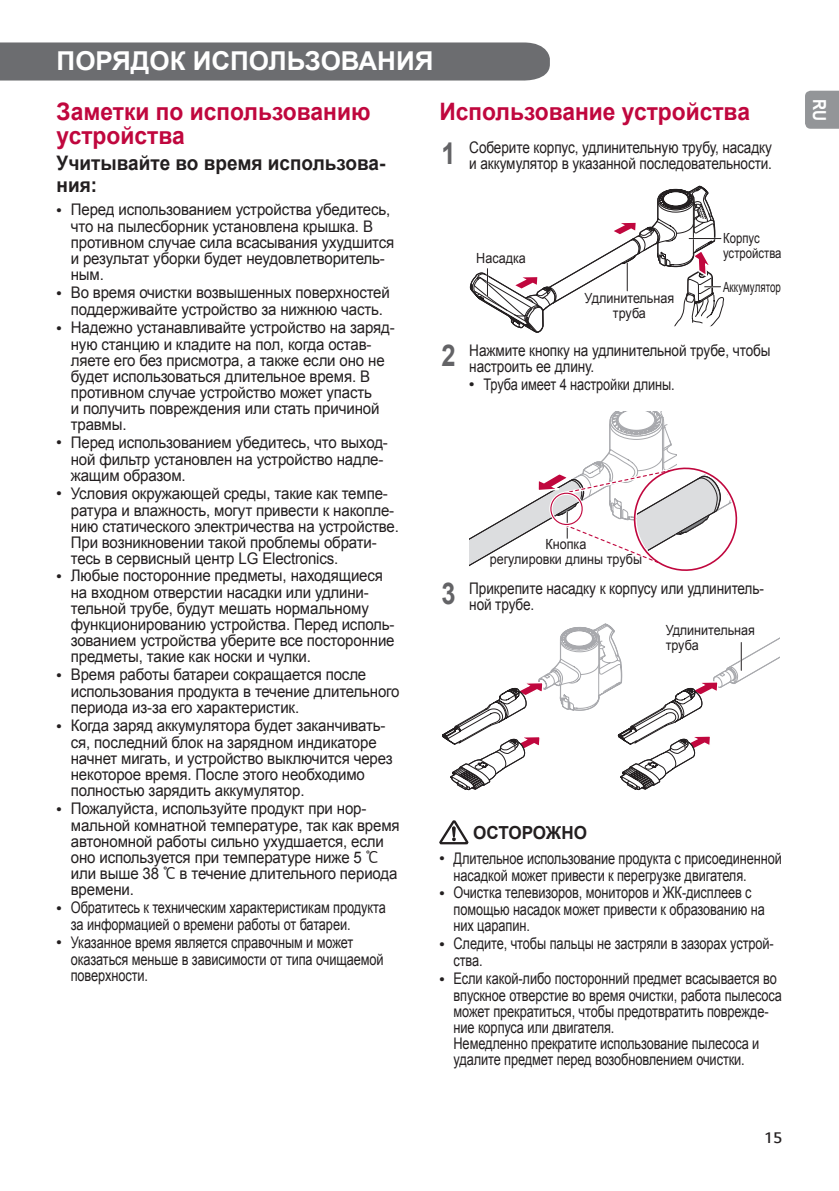
<style>
.page{position:relative;width:839px;height:1191px;background:#fff}
.page>*{position:absolute;margin:0;border:0;box-sizing:border-box;transform-origin:0 0}
.t1{font:700 26px "Arial";color:#fff}
.t2{font:700 24px/24px "Arial";color:#c0073e;scale:.95 1}
.t3{font:700 20px/22px "Arial";color:#231f20;scale:.95 1}
.t4{font:700 18px "Arial";color:#231f20;scale:.95 1}
.t5{font:700 18px "Arial";color:#fff;scale:.85 1}
.t6{font:300 16.2px "LG Smart";color:#231f20}
.t7{font:16px/16.2px "Arial";letter-spacing:-.01em;color:#231f20;scale:.94 1}
.t8{font:16px/16.2px "Arial";letter-spacing:-.01em;color:#231f20;scale:.8 1}
.t9{font:16px/16px "Arial";letter-spacing:-.01em;color:#231f20;scale:.85 1}
.t10{font:14px/15px "Arial";color:#231f20;text-align:center;scale:.9 1}
.t11{font:14px/15px "Arial";color:#231f20;scale:.81 1}
.t12{font:14px "Arial";color:#231f20;scale:.7 1}
.s1{font-family:"LG Smart";font-weight:300;font-size:18px}
.s2{font-family:"LG Sm Hotf R"}
.s3{font-weight:700;font-size:30px;color:#636366}
</style>
<div class="page">
<div style="left:0;top:42px;width:550px;height:39px;background:#6c6d70"></div>
<svg style="left:805px;top:91px;width:34px;height:38px"></svg>
<svg style="left:470px;top:186px;width:254px;height:147px"></svg>
<hr style="left:689px;top:238px;width:32px;height:1px;background:#231f20">
<svg style="left:470px;top:412px;width:268px;height:159px"></svg>
<svg style="left:442px;top:623px;width:337px;height:167px"></svg>
<svg style="left:439px;top:820px;width:29px;height:24px"></svg>
<h1 class="t1" style="left:57px;top:44px;width:375px">Порядок исп ользования</h1>
<h2 class="t2" style="left:57px;top:100px;width:332px">Заметки по использованию устройства</h2>
<p class="t3" style="left:57px;top:152px;width:348px">Учитывайте во время использова&shy;ния:</p>
<p class="t7" style="left:71px;top:201px;width:346px;text-indent:-14px"><span class="s1">•</span> Перед использованием устройства убедитесь, что на пылесборник установлена крышка. В противном случае сила всасывания ухудшится и результат уборки будет неудовлетворитель&shy;ным.</p>
<p class="t7" style="left:57px;top:284px;width:356px;line-height:17px;text-align:center"><span class="s1">•</span> Во время очистки возвышенных поверхностей поддерживайте устройство за нижнюю часть.</p>
<p class="t7" style="left:71px;top:319px;width:346px;text-indent:-14px"><span class="s1">•</span> Надежно устанавливайте устройство на заряд&shy;ную станцию и кладите на пол, когда остав&shy;ляете его без присмотра, а также если оно не будет использоваться длительное время. В противном случае устройство может упасть<br>и получить повреждения или стать причиной травмы.</p>
<p class="t7" style="left:71px;top:434px;width:339px;text-indent:-14px"><span class="s1">•</span> Перед использованием убедитесь, что выход&shy;ной фильтр установлен на устройство надле&shy;жащим образом.</p>
<p class="t7" style="left:71px;top:485px;width:350px;text-indent:-14px"><span class="s1">•</span> Условия окружающей среды, такие как темпе&shy;ратура и влажность, могут привести к накопле&shy;нию статического электричества на устройстве.<br>При возникновении такой проблемы обрати&shy;тесь в сервисный центр LG Electronics.</p>
<p class="t7" style="left:71px;top:568px;width:346px;text-indent:-14px"><span class="s1">•</span> Любые посторонние предметы, находящиеся на входном отверстии насадки или удлини&shy;тельной трубе, будут мешать нормальному функционированию устройства. Перед исполь&shy;зованием устройства уберите все посторонние предметы, такие как носки и чулки.</p>
<p class="t7" style="left:71px;top:666px;width:351px;text-indent:-14px"><span class="s1">•</span> Время работы батареи сокращается после использования продукта в течение длительного периода из-за его характеристик.</p>
<p class="t7" style="left:71px;top:717px;width:344px;text-indent:-14px"><span class="s1">•</span> Когда заряд аккумулятора будет заканчивать&shy;ся, последний блок на зарядном индикаторе начнет мигать, и устройство выключится через некоторое время. После этого необходимо полностью зарядить аккумулятор.</p>
<p class="t7" style="left:71px;top:800px;width:351px;text-indent:-14px"><span class="s1">•</span> Пожалуйста, используйте продукт при нор&shy;мальной комнатной температуре, так как время автономной работы сильно ухудшается, если оно используется при температуре ниже 5 <span class="s2">℃ </span>или выше 38 <span class="s2">℃</span> в течение длительного периода времени.</p>
<p class="t8" style="left:71px;top:899px;width:395px;line-height:17px;text-indent:-14px"><span class="s1">•</span> Обратитесь к техническим характеристикам продукта за информацией о времени работы от батареи.</p>
<p class="t8" style="left:71px;top:934px;width:393px;text-indent:-14px"><span class="s1">•</span> Указанное время является справочным и может оказаться меньше в зависимости от типа очищаемой поверхности.</p>
<h2 class="t2" style="left:439px;top:100px;width:329px">Использование устройства</h2>
<p class="t9" style="left:442px;top:140px;width:390px;text-align:right"><span class="s3">1</span> Соберите корпус, удлинительную трубу, насадку и аккумулятор в указанной последовательности.</p>
<p class="t10" style="left:476px;top:250px;width:57px">Насадка</p>
<p class="t10" style="left:585px;top:290px;width:101px">Удлинительная труба</p>
<p class="t11" style="left:723px;top:231px;width:74px">Корпус устройства</p>
<p class="t12" style="left:723px;top:278px;width:84px">Аккумулятор</p>
<p class="t9" style="left:469px;top:342px;width:356px;text-indent:-28px"><span class="s3">2</span> Нажмите кнопку на удлинительной трубе, чтобы настроить ее длину.</p>
<p class="t8" style="left:469px;top:376px;width:258px"><span class="s1">•</span> Труба имеет 4 настройки длины.</p>
<p class="t10" style="left:490px;top:537px;width:171px">Кнопка<br>регулировки длины трубы</p>
<p class="t9" style="left:469px;top:580px;width:348px;text-indent:-28px"><span class="s3">3</span> Прикрепите насадку к корпусу или удлинитель&shy;ной трубе.</p>
<p class="t10" style="left:666px;top:622px;width:101px;text-align:left">Удлинительная труба</p>
<p class="t4" style="left:473px;top:820px;width:41px">ОСТОРОЖНО</p>
<p class="t8" style="left:453px;top:849px;width:412px;line-height:17px;text-indent:-14px"><span class="s1">•</span> Длительное использование продукта с присоединенной насадкой может привести к перегрузке двигателя.</p>
<p class="t8" style="left:453px;top:884px;width:391px;text-indent:-14px"><span class="s1">•</span> Очистка телевизоров, мониторов и ЖК-дисплеев с помощью насадок может привести к образованию на них царапин.</p>
<p class="t8" style="left:453px;top:935px;width:402px;line-height:17px;text-indent:-14px"><span class="s1">•</span> Следите, чтобы пальцы не застряли в зазорах устрой&shy;ства.</p>
<p class="t8" style="left:453px;top:970px;width:412px;text-indent:-14px"><span class="s1">•</span> Если какой-либо посторонний предмет всасывается во впускное отверстие во время очистки, работа пылесоса может прекратиться, чтобы предотвратить поврежде&shy;ние корпуса или двигателя.<br>Немедленно прекратите использование пылесоса и удалите предмет перед возобновлением очистки.</p>
<p class="t6" style="left:764px;top:1128px;width:20px">15</p>
<p class="t5" style="left:832px;top:99px;width:27px;rotate:90deg">RU</p>
</div>
